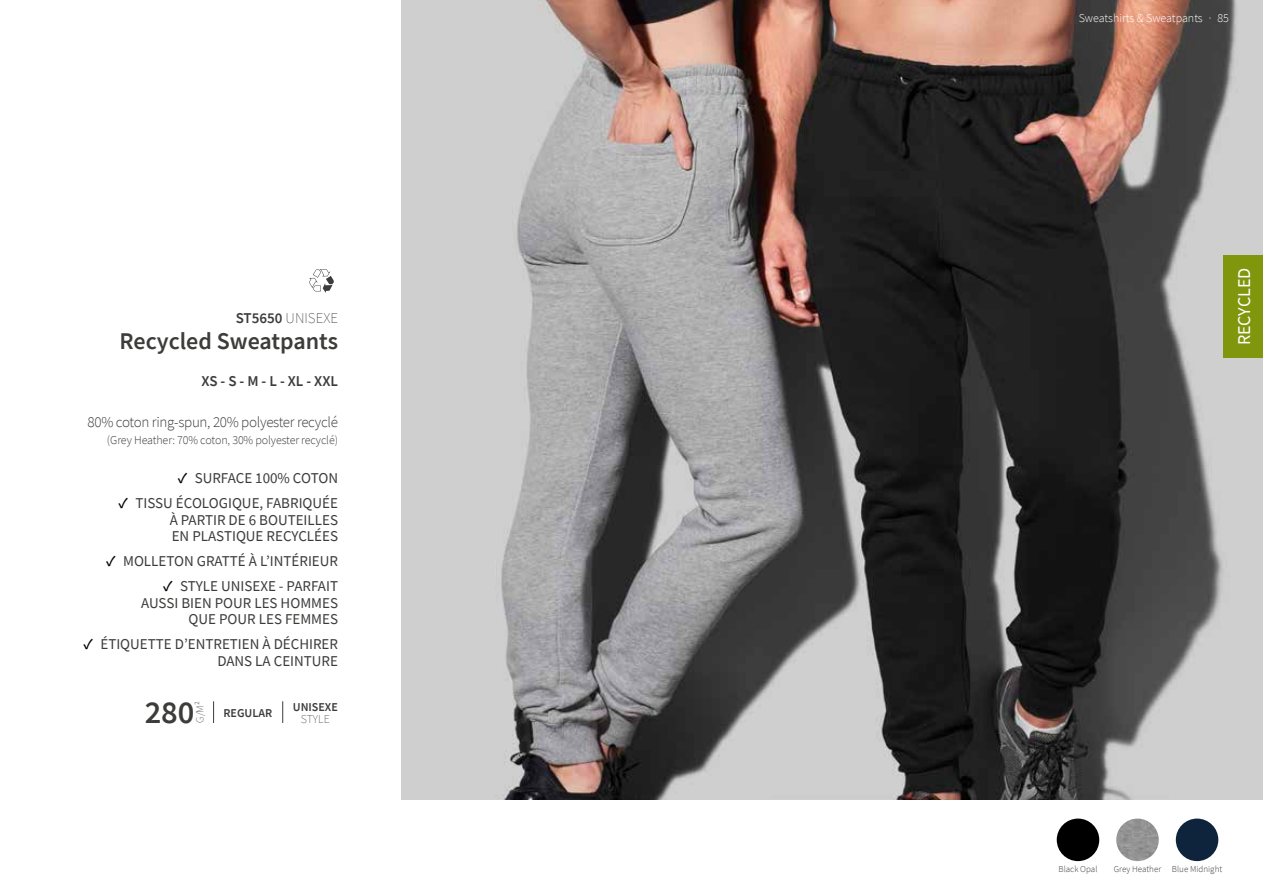
<style>
.page{position:relative;width:1263px;height:893px;background:#fff}
.page>*{position:absolute;margin:0;border:0;box-sizing:border-box;transform-origin:0 0}
.t1{font:600 32.4px "Source Sans Pro";color:#3c3c3b}
.t2{font:600 24px "Source Sans Pro";color:#3c3c3b}
.t3{font:18px "Source Sans Pro";letter-spacing:-.005em;color:#fff}
.t4{font:15px/16.5px "Source Sans Pro";color:#3c3c3b;text-align:right}
.t5{font:300 15px "Source Sans Pro";letter-spacing:-.02em;color:#3c3c3b}
.t6{font:600 15px "Source Sans Pro";color:#3c3c3b}
.t7{font:200 15px "Source Sans Pro";color:#3c3c3b}
.t8{font:300 12px "Source Sans Pro";letter-spacing:-.01em;color:#3c3c3b}
.t9{font:300 12px "Source Sans Pro";color:#fff}
.t10{font:600 12px "Source Sans Pro";color:#3c3c3b}
.t11{font:200 12px "Source Sans Pro";letter-spacing:-.005em;color:#3c3c3b}
.t12{font:200 10.65px "Source Sans Pro";color:#3c3c3b}
.t13{font:300 9px "Source Sans Pro";color:#3c3c3b}
.s1{font-weight:600}
.s2{font-weight:600;color:#000}
</style>
<div class="page">
<img style="left:402px;top:0;width:861px;height:799px">
<svg style="left:309px;top:269px;width:25px;height:24px"></svg>
<svg style="left:213px;top:701px;width:1px;height:22px"></svg>
<svg style="left:282px;top:701px;width:1px;height:22px"></svg>
<div style="left:1176px;top:819px;width:42px;height:42px;background:#0e233c;border-radius:50%"></div>
<div style="left:1057px;top:819px;width:42px;height:42px;background:#000;border-radius:50%"></div>
<img style="left:1116px;top:819px;width:43px;height:42px;border-radius:21px">
<div style="left:1224px;top:255px;width:39px;height:103px;background:#80960c"></div>
<p class="t7" style="left:236px;top:309px;width:104px"><span class="s1">ST5650</span> UNISEXE</p>
<h2 class="t2" style="left:120px;top:326px;width:220px">Recycled Sweatpants</h2>
<p class="t6" style="left:202px;top:371px;width:138px">XS - S - M - L - XL - XXL</p>
<p class="t5" style="left:88px;top:413px;width:252px">80% coton ring-spun, 20% polyester recyclé</p>
<p class="t8" style="left:107px;top:433px;width:233px">(Grey Heather: 70% coton, 30% polyester recyclé)</p>
<p class="t4" style="left:178px;top:470px;width:162px"><span class="s2">✓</span> SURFACE 100% COTON</p>
<p class="t4" style="left:170px;top:495px;width:170px;text-align:justify;text-indent:-51px"><span class="s2">✓</span> TISSU ÉCOLOGIQUE, FABRIQUÉE À PARTIR DE 6 BOUTEILLES EN PLASTIQUE RECYCLÉES</p>
<p class="t4" style="left:106px;top:553px;width:233px"><span class="s2">✓</span> MOLLETON GRATTÉ À L’INTÉRIEUR</p>
<p class="t4" style="left:141px;top:578px;width:198px"><span class="s2">✓</span> STYLE UNISEXE - PARFAIT<br>AUSSI BIEN POUR LES HOMMES<br>QUE POUR LES FEMMES</p>
<p class="t4" style="left:83px;top:636px;width:256px"><span class="s2">✓</span> ÉTIQUETTE D’ENTRETIEN À DÉCHIRER<br>DANS LA CEINTURE</p>
<h1 class="t1" style="left:145px;top:691px;width:51px">280</h1>
<p class="t12" style="left:194px;top:723px;width:23px;rotate:-90deg">G/M²</p>
<p class="t10" style="left:224px;top:705px;width:50px">REGULAR</p>
<p class="t10" style="left:293px;top:699px;width:47px">UNISEXE</p>
<p class="t11" style="left:301px;top:711px;width:30px">STYLE</p>
<p class="t9" style="left:1079px;top:10px;width:152px">Sweatshirts &amp; Sweatpants · 85</p>
<p class="t3" style="left:1233px;top:345px;width:79px;rotate:-90deg">RECYCLED</p>
<p class="t13" style="left:1058px;top:864px;width:40px">Black Opal</p>
<p class="t13" style="left:1114px;top:864px;width:110px">Grey Heather Blue Midnight</p>
</div>
